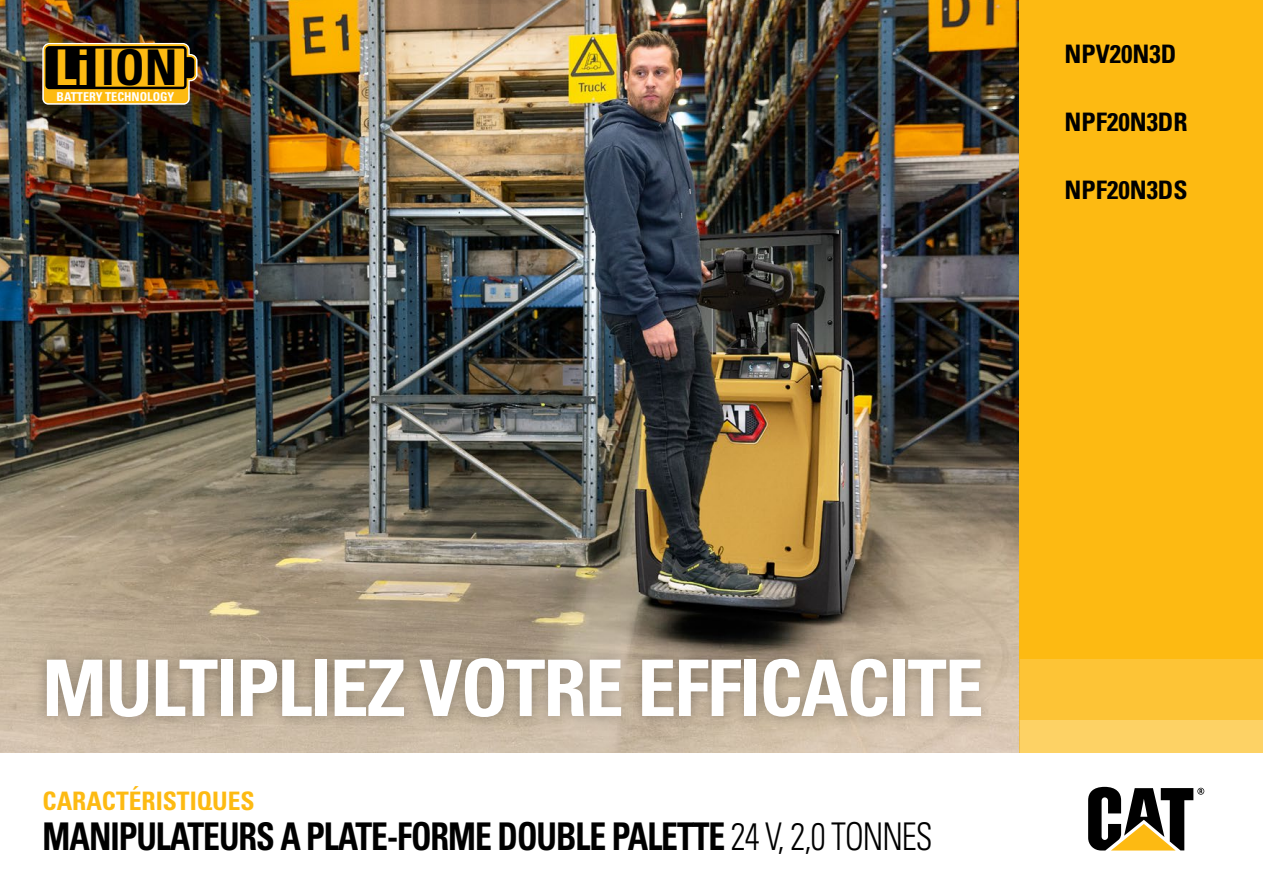
<style>
.page{position:relative;width:1263px;height:893px;background:#fff}
.page>*{position:absolute;margin:0;border:0;box-sizing:border-box;transform-origin:0 0}
.t1{font:78px "Univers LTCYR 67 Bold Cond";letter-spacing:-.025em;color:#fff}
.t2{font:700 condensed 49.2px "Univers";color:#000}
.t3{font:38.25px "Univers LTCYR 67 Bold Cond";letter-spacing:-.03em;color:#000;scale:.88 1}
.t4{font:25.5px "Univers LTCYR 67 Bold Cond";color:#000}
.t5{font:25.5px "Univers LTCYR 67 Bold Cond";color:#fdba12}
.t6{font:700 condensed 12.15px "Univers";color:#fff}
.s1{color:#fdba12}
.s2{font-family:"Univers LTCYR 47 Light Cond"}
</style>
<div class="page">
<img style="left:0;top:0;width:1019px;height:753px">
<svg style="left:1088px;top:787px;width:116px;height:63px"></svg>
<div style="left:1019px;top:0;width:244px;height:658px;background:#fdba12"></div>
<div style="left:1019px;top:658px;width:244px;height:62px;background:#fdc436"></div>
<div style="left:1019px;top:720px;width:244px;height:33px;background:#fdd265"></div>
<svg style="left:42px;top:43px;width:155px;height:62px;background:#aa801a"></svg>
<div style="left:32px;top:645px;width:963px;height:86px;background:#000;opacity:.3"></div>
<p class="t2" style="left:55px;top:38px;width:125px"><span class="s1">Li</span> ION</p>
<p class="t6" style="left:57px;top:89px;width:119px">BATTERY TECHNOLOGY</p>
<p class="t4" style="left:1065px;top:38px;width:113px">NPV20N3D</p>
<p class="t4" style="left:1065px;top:106px;width:125px">NPF20N3DR</p>
<p class="t4" style="left:1065px;top:174px;width:125px">NPF20N3DS</p>
<h1 class="t1" style="left:42px;top:640px;width:943px">MULTIPLIEZ VOTRE EFFICACITE</h1>
<p class="t5" style="left:43px;top:785px;width:214px">CARACTÉRISTIQUES</p>
<p class="t3" style="left:43px;top:813px;width:1013px">MANIPULATEURS A PLATE-FORME DOUBLE PALETTE <span class="s2">24 V, 2,0 TONNES</span></p>
</div>
